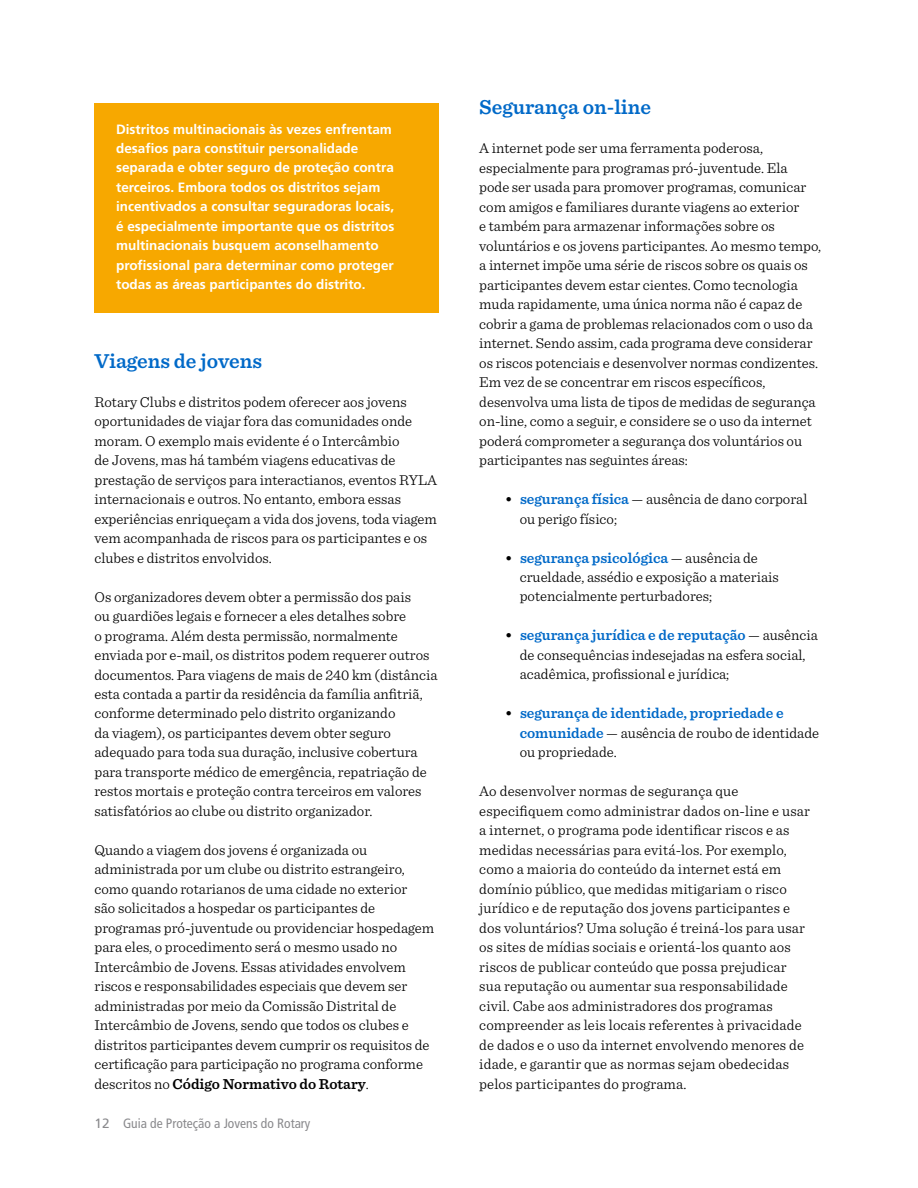
<style>
.page{position:relative;width:918px;height:1188px;background:#fff}
.page>*{position:absolute;margin:0;border:0;box-sizing:border-box;transform-origin:0 0}
.t1{font:600 21px "Sentinel";color:#0069c8}
.t2{font:300 15px/19.5px "Sentinel";color:#000}
.t3{font:600 15px/19.5px "Sentinel";color:#0069c8}
.t4{font:700 13.5px/19.5px "Frutiger LT Std";color:#fff}
.t5{font:condensed 13.5px "Frutiger LT Std";color:#8a8a8d}
.s1{font-weight:600}
.s2{font-stretch:normal}
.s3{font-weight:600;color:#0069c8}
.s4{color:#000}
.s5{font-weight:300;color:#000}
</style>
<div class="page">
<div style="left:94px;top:103px;width:345px;height:210px;background:#f7a800"></div>
<p class="t4" style="left:116px;top:119px;width:280px">Distritos multinacionais às vezes enfrentam desafios para constituir personalidade separada e obter seguro de proteção contra terceiros. Embora todos os distritos sejam incentivados a consultar seguradoras locais, é especialmente importante que os distritos multinacionais busquem aconselhamento profissional para determinar como proteger todas as áreas participantes do distrito.</p>
<h1 class="t1" style="left:94px;top:344px;width:169px">Viagens de jovens</h1>
<p class="t2" style="left:94px;top:391px;width:344px">Rotary Clubs e distritos podem oferecer aos jovens oportunidades de viajar fora das comunidades onde moram. O exemplo mais evidente é o Intercâmbio<br>de Jovens, mas há também viagens educativas de prestação de serviços para interactianos, eventos RYLA internacionais e outros. No entanto, embora essas experiências enriqueçam a vida dos jovens, toda viagem vem acompanhada de riscos para os participantes e os clubes e distritos envolvidos.</p>
<p class="t2" style="left:94px;top:586px;width:345px">Os organizadores devem obter a permissão dos pais<br>ou guardiões legais e fornecer a eles detalhes sobre<br>o programa. Além desta permissão, normalmente enviada por e-mail, os distritos podem requerer outros documentos. Para viagens de mais de 240 km (distância esta contada a partir da residência da família anfitriã, conforme determinado pelo distrito organizando<br>da viagem), os participantes devem obter seguro adequado para toda sua duração, inclusive cobertura para transporte médico de emergência, repatriação de restos mortais e proteção contra terceiros em valores satisfatórios ao clube ou distrito organizador.</p>
<p class="t2" style="left:94px;top:839px;width:341px">Quando a viagem dos jovens é organizada ou administrada por um clube ou distrito estrangeiro, como quando rotarianos de uma cidade no exterior<br>são solicitados a hospedar os participantes de programas pró-juventude ou providenciar hospedagem para eles, o procedimento será o mesmo usado no Intercâmbio de Jovens. Essas atividades envolvem riscos e responsabilidades especiais que devem ser administradas por meio da Comissão Distrital de Intercâmbio de Jovens, sendo que todos os clubes e distritos participantes devem cumprir os requisitos de certificação para participação no programa conforme descritos no <span class="s1">Código Normativo do Rotary</span>.</p>
<p class="t5" style="left:94px;top:1115px;width:217px"><span class="s2">12</span> Guia de Proteção a Jovens do Rotary</p>
<h1 class="t1" style="left:479px;top:91px;width:173px">Segurança on-line</h1>
<p class="t2" style="left:479px;top:137px;width:344px">A internet pode ser uma ferramenta poderosa, especialmente para programas pró-juventude. Ela pode ser usada para promover programas, comunicar com amigos e familiares durante viagens ao exterior<br>e também para armazenar informações sobre os voluntários e os jovens participantes. Ao mesmo tempo, a internet impõe uma série de riscos sobre os quais os participantes devem estar cientes. Como tecnologia muda rapidamente, uma única norma não é capaz de cobrir a gama de problemas relacionados com o uso da internet. Sendo assim, cada programa deve considerar os riscos potenciais e desenvolver normas condizentes.<br>Em vez de se concentrar em riscos específicos, desenvolva uma lista de tipos de medidas de segurança on-line, como a seguir, e considere se o uso da internet poderá comprometer a segurança dos voluntários ou participantes nas seguintes áreas:</p>
<p class="t2" style="left:520px;top:488px;width:289px;text-indent:-15px"><span class="s1">•</span> <span class="s3">segurança física</span> — ausência de dano corporal ou perigo físico;</p>
<p class="t2" style="left:520px;top:547px;width:261px;text-indent:-15px"><span class="s1">•</span> <span class="s3">segurança psicológica</span> — ausência de crueldade, assédio e exposição a materiais potencialmente perturbadores;</p>
<p class="t2" style="left:520px;top:625px;width:300px;text-indent:-15px"><span class="s1">•</span> <span class="s3">segurança jurídica e de reputação</span> — ausência de consequências indesejadas na esfera social, acadêmica, profissional e jurídica;</p>
<p class="t3" style="left:520px;top:703px;width:301px;text-indent:-15px"><span class="s4">•</span> segurança de identidade, propriedade e comunidade <span class="s5">— ausência de roubo de identidade ou propriedade.</span></p>
<p class="t2" style="left:479px;top:781px;width:332px">Ao desenvolver normas de segurança que especifiquem como administrar dados on-line e usar a internet, o programa pode identificar riscos e as medidas necessárias para evitá-los. Por exemplo, como a maioria do conteúdo da internet está em domínio público, que medidas mitigariam o risco jurídico e de reputação dos jovens participantes e dos voluntários? Uma solução é treiná-los para usar os sites de mídias sociais e orientá-los quanto aos riscos de publicar conteúdo que possa prejudicar sua reputação ou aumentar sua responsabilidade civil. Cabe aos administradores dos programas compreender as leis locais referentes à privacidade de dados e o uso da internet envolvendo menores de idade, e garantir que as normas sejam obedecidas pelos participantes do programa.</p>
</div>
